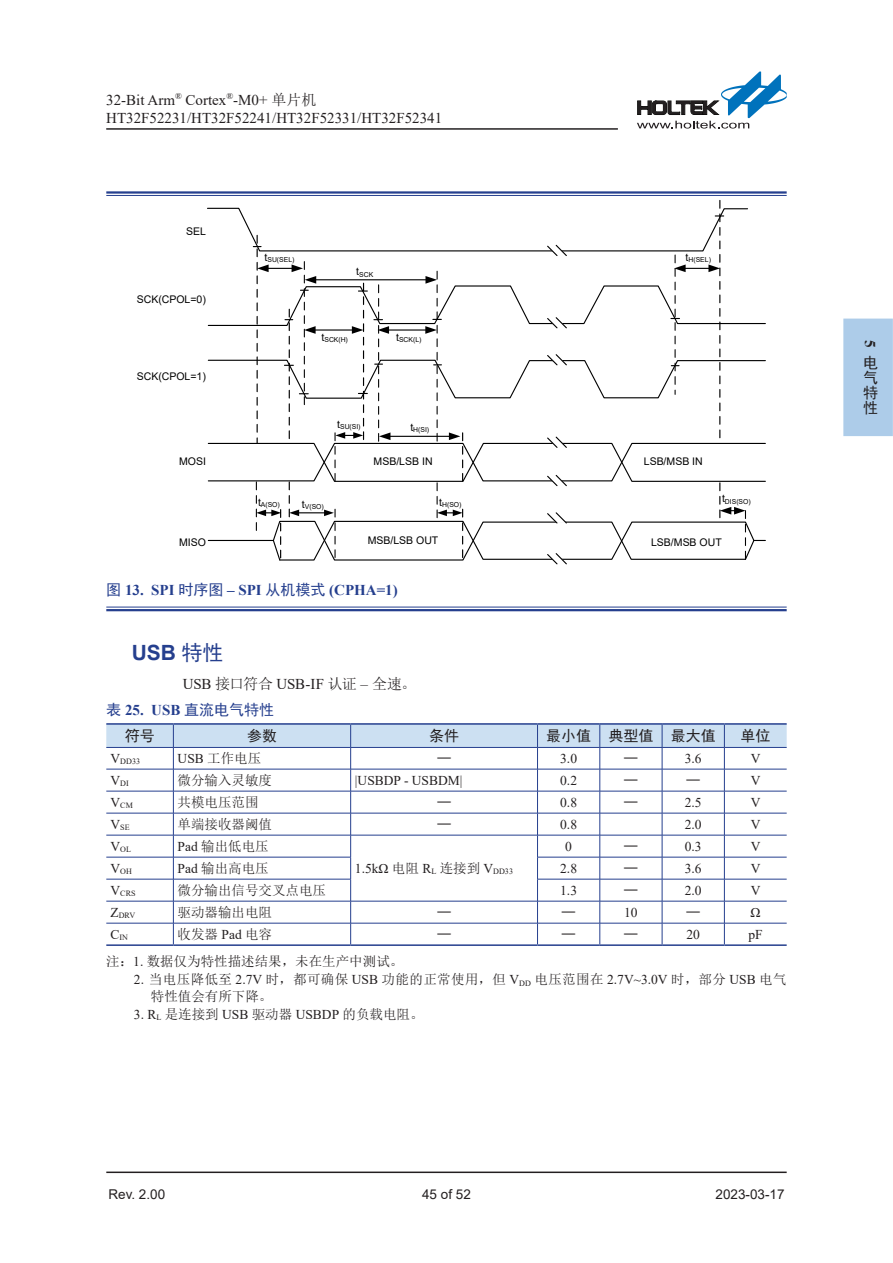
<style>
.page{position:relative;width:893px;height:1263px;background:#fff}
.page>*{position:absolute;margin:0;border:0;box-sizing:border-box;transform-origin:0 0}
._02_中标{font:700 21px "Arial";color:#253f8e}
._06_內文{font:15px/18px "Times New Roman";color:#231f20}
.t1{font:700 15px "Times New Roman";color:#253f8e}
._29_表头{font:15px/15px "Sim Hei";color:#231f20;text-align:justify}
.t2{font:15px "Sim Hei";color:#253f8e}
.t3{font:700 15px "Times New Roman";color:#231f20}
._30_表內文{font:13.5px "Sim Sun";color:#231f20}
._30_表內文-2{font:13.5px "Times New Roman";color:#231f20}
._28_Note_2_无内缩{font:13.5px/16.2px "Sim Sun";letter-spacing:.03em;color:#231f20}
._28_Note_2_无内缩-2{font:13.5px "Sim Sun";color:#231f20}
.t4{font:13.5px "Arial";color:#231f20}
._27_Note_1_无内缩{font:13.5px "Sim Sun";color:#231f20}
.t5{font:10.5px "Arial";color:#000}
._30_表內文-3{font:8.1px "Times New Roman";color:#231f20}
.t6{font:6.9px "Arial";color:#000}
.s1{font-family:"Sim Sun"}
.s2{font-family:"Sim Hei";font-weight:400}
.s3{font-family:"Times New Roman";font-weight:700}
.s4{font-family:"Times New Roman"}
</style>
<div class="page">
<hr style="left:106px;top:1171px;width:681px;height:2px;background:#231f20">
<hr style="left:0;top:319px;width:1px;height:117px;background:#adcce9">
<div style="left:843px;top:319px;width:50px;height:117px;background:#adcce9"></div>
<svg style="left:637px;top:72px;width:150px;height:57px"></svg>
<hr style="left:106px;top:129px;width:512px;height:1px;background:#231f20">
<svg style="left:207px;top:200px;width:559px;height:365px"></svg>
<svg style="left:106px;top:725px;width:681px;height:219px"></svg>
<hr style="left:106px;top:944px;width:67px;height:2px;background:#253f8e">
<hr style="left:173px;top:944px;width:178px;height:2px;background:#253f8e">
<hr style="left:351px;top:944px;width:186px;height:2px;background:#253f8e">
<hr style="left:537px;top:944px;width:63px;height:2px;background:#253f8e">
<hr style="left:600px;top:944px;width:62px;height:2px;background:#253f8e">
<hr style="left:662px;top:944px;width:62px;height:2px;background:#253f8e">
<hr style="left:724px;top:944px;width:63px;height:2px;background:#253f8e">
<hr style="left:106px;top:723px;width:67px;height:2px;background:#253f8e">
<hr style="left:173px;top:723px;width:178px;height:2px;background:#253f8e">
<hr style="left:351px;top:723px;width:186px;height:2px;background:#253f8e">
<hr style="left:537px;top:723px;width:63px;height:2px;background:#253f8e">
<hr style="left:600px;top:723px;width:62px;height:2px;background:#253f8e">
<hr style="left:662px;top:723px;width:62px;height:2px;background:#253f8e">
<hr style="left:724px;top:723px;width:63px;height:2px;background:#253f8e">
<hr style="left:106px;top:747px;width:67px;height:1px;background:#253f8e">
<hr style="left:173px;top:747px;width:178px;height:1px;background:#253f8e">
<hr style="left:351px;top:747px;width:186px;height:1px;background:#253f8e">
<hr style="left:537px;top:747px;width:63px;height:1px;background:#253f8e">
<hr style="left:600px;top:747px;width:62px;height:1px;background:#253f8e">
<hr style="left:662px;top:747px;width:62px;height:1px;background:#253f8e">
<hr style="left:724px;top:747px;width:63px;height:1px;background:#253f8e">
<hr style="left:106px;top:191px;width:681px;height:3px;background:#253f8e">
<hr style="left:106px;top:195px;width:681px;height:1px;background:#253f8e">
<hr style="left:106px;top:609px;width:681px;height:2px;background:#253f8e">
<hr style="left:106px;top:607px;width:681px;height:1px;background:#253f8e">
<p class="_06_內文" style="left:106px;top:91px;width:337px">32-Bit Arm<sup>®</sup> Cortex<sup>®</sup>-M0+ <span class="s1">单片机<br></span>HT32F52231/HT32F52241/HT32F52331/HT32F52341</p>
<p class="t5" style="left:186px;top:224px;width:21px">SEL</p>
<p class="t5" style="left:137px;top:292px;width:71px">SCK(CPOL=0)</p>
<p class="t5" style="left:137px;top:369px;width:71px">SCK(CPOL=1)</p>
<p class="t5" style="left:179px;top:454px;width:28px">MOSI</p>
<p class="t5" style="left:179px;top:535px;width:28px">MISO</p>
<p class="t6" style="left:265px;top:255px;width:31px"><sup>t</sup>SU(SEL)</p>
<p class="t6" style="left:686px;top:255px;width:27px"><sup>t</sup>H(SEL)</p>
<p class="t6" style="left:356px;top:270px;width:18px"><sup>t</sup>SCK</p>
<p class="t6" style="left:322px;top:335px;width:28px"><sup>t</sup>SCK(H)</p>
<p class="t6" style="left:396px;top:335px;width:27px"><sup>t</sup>SCK(L)</p>
<p class="t6" style="left:337px;top:422px;width:25px"><sup>t</sup>SU(SI)</p>
<p class="t6" style="left:410px;top:425px;width:20px"><sup>t</sup>H(SI)</p>
<p class="t5" style="left:374px;top:454px;width:61px">MSB/LSB IN</p>
<p class="t5" style="left:644px;top:454px;width:60px">LSB/MSB IN</p>
<p class="t6" style="left:258px;top:500px;width:23px"><sup>t</sup>A(SO)</p>
<p class="t6" style="left:302px;top:502px;width:23px"><sup>t</sup>V(SO)</p>
<p class="t6" style="left:439px;top:500px;width:24px"><sup>t</sup>H(SO)</p>
<p class="t6" style="left:722px;top:497px;width:30px"><sup>t</sup>DIS(SO)</p>
<p class="t5" style="left:368px;top:533px;width:72px">MSB/LSB OUT</p>
<p class="t5" style="left:651px;top:535px;width:72px">LSB/MSB OUT</p>
<p class="t1" style="left:106px;top:579px;width:293px"><span class="s2">图</span> 13. SPI <span class="s2">时序图</span> – SPI <span class="s2">从机模式</span> (CPHA=1)</p>
<p class="_02_中标" style="left:132px;top:638px;width:93px">USB <span class="s2">特性</span></p>
<p class="_06_內文" style="left:183px;top:674px;width:235px">USB <span class="s1">接口符合</span> USB-IF <span class="s1">认证</span> – <span class="s1">全速。</span></p>
<p class="t2" style="left:106px;top:702px;width:169px">表 <span class="s3">25. USB</span> 直流电气特性</p>
<p class="_29_表头" style="left:125px;top:728px;width:31px">符号</p>
<p class="_29_表头" style="left:247px;top:728px;width:31px">参数</p>
<p class="_29_表头" style="left:429px;top:728px;width:31px">条件</p>
<p class="_29_表头" style="left:546px;top:728px;width:46px">最小值</p>
<p class="_29_表头" style="left:608px;top:728px;width:46px">典型值</p>
<p class="_29_表头" style="left:671px;top:728px;width:46px">最大值</p>
<p class="_29_表头" style="left:740px;top:728px;width:31px">单位</p>
<p class="_30_表內文-3" style="left:111px;top:756px;width:31px"><sup>V</sup>DD33</p>
<p class="_30_表內文" style="left:178px;top:751px;width:85px"><span class="s4">USB</span> 工作电压</p>
<p class="_30_表內文" style="left:437px;top:751px;width:15px">─</p>
<p class="_30_表內文-2" style="left:560px;top:749px;width:18px">3.0</p>
<p class="_30_表內文" style="left:624px;top:751px;width:15px">─</p>
<p class="_30_表內文-2" style="left:685px;top:749px;width:18px">3.6</p>
<p class="_30_表內文-2" style="left:751px;top:749px;width:11px">V</p>
<p class="_30_表內文-3" style="left:111px;top:778px;width:20px"><sup>V</sup>DI</p>
<p class="_30_表內文" style="left:178px;top:773px;width:96px">微分输入灵敏度</p>
<p class="_30_表內文-2" style="left:355px;top:771px;width:109px">|USBDP - USBDM|</p>
<p class="_30_表內文-2" style="left:560px;top:771px;width:18px">0.2</p>
<p class="_30_表內文" style="left:624px;top:773px;width:15px">─</p>
<p class="_30_表內文" style="left:686px;top:773px;width:15px">─</p>
<p class="_30_表內文-2" style="left:751px;top:771px;width:11px">V</p>
<p class="_30_表內文-3" style="left:111px;top:800px;width:24px"><sup>V</sup>CM</p>
<p class="_30_表內文" style="left:178px;top:795px;width:82px">共模电压范围</p>
<p class="_30_表內文" style="left:437px;top:795px;width:15px">─</p>
<p class="_30_表內文-2" style="left:560px;top:793px;width:18px">0.8</p>
<p class="_30_表內文" style="left:624px;top:795px;width:15px">─</p>
<p class="_30_表內文-2" style="left:685px;top:793px;width:18px">2.5</p>
<p class="_30_表內文-2" style="left:751px;top:793px;width:11px">V</p>
<p class="_30_表內文-3" style="left:111px;top:822px;width:21px"><sup>V</sup>SE</p>
<p class="_30_表內文" style="left:178px;top:817px;width:96px">单端接收器阈值</p>
<p class="_30_表內文" style="left:437px;top:817px;width:15px">─</p>
<p class="_30_表內文-2" style="left:560px;top:815px;width:18px">0.8</p>
<p class="_30_表內文-2" style="left:685px;top:815px;width:18px">2.0</p>
<p class="_30_表內文-2" style="left:751px;top:815px;width:11px">V</p>
<p class="_30_表內文-3" style="left:111px;top:844px;width:22px"><sup>V</sup>OL</p>
<p class="_30_表內文" style="left:178px;top:839px;width:93px"><span class="s4">Pad</span> 输出低电压</p>
<p class="_30_表內文-2" style="left:355px;top:859px;width:160px">1.5kΩ <span class="s1">电阻</span> R<sub>L</sub> <span class="s1">连接到</span> V<sub>DD33</sub></p>
<p class="_30_表內文-2" style="left:565px;top:837px;width:8px">0</p>
<p class="_30_表內文" style="left:624px;top:839px;width:15px">─</p>
<p class="_30_表內文-2" style="left:685px;top:837px;width:18px">0.3</p>
<p class="_30_表內文-2" style="left:751px;top:837px;width:11px">V</p>
<p class="_30_表內文-3" style="left:111px;top:866px;width:23px"><sup>V</sup>OH</p>
<p class="_30_表內文" style="left:178px;top:861px;width:93px"><span class="s4">Pad</span> 输出高电压</p>
<p class="_30_表內文-2" style="left:560px;top:859px;width:18px">2.8</p>
<p class="_30_表內文" style="left:624px;top:861px;width:15px">─</p>
<p class="_30_表內文-2" style="left:685px;top:859px;width:18px">3.6</p>
<p class="_30_表內文-2" style="left:751px;top:859px;width:11px">V</p>
<p class="_30_表內文-3" style="left:111px;top:888px;width:27px"><sup>V</sup>CRS</p>
<p class="_30_表內文" style="left:178px;top:883px;width:150px">微分输出信号交叉点电压</p>
<p class="_30_表內文-2" style="left:560px;top:881px;width:18px">1.3</p>
<p class="_30_表內文" style="left:624px;top:883px;width:15px">─</p>
<p class="_30_表內文-2" style="left:685px;top:881px;width:18px">2.0</p>
<p class="_30_表內文-2" style="left:751px;top:881px;width:11px">V</p>
<p class="_30_表內文-3" style="left:111px;top:910px;width:26px"><sup>Z</sup>DRV</p>
<p class="_30_表內文" style="left:178px;top:905px;width:96px">驱动器输出电阻</p>
<p class="_30_表內文" style="left:437px;top:905px;width:15px">─</p>
<p class="_30_表內文" style="left:562px;top:905px;width:15px">─</p>
<p class="_30_表內文-2" style="left:624px;top:903px;width:15px">10</p>
<p class="_30_表內文" style="left:686px;top:905px;width:15px">─</p>
<p class="_30_表內文-2" style="left:750px;top:902px;width:12px">Ω</p>
<p class="_30_表內文-3" style="left:111px;top:932px;width:19px"><sup>C</sup>IN</p>
<p class="_30_表內文" style="left:178px;top:927px;width:96px">收发器 <span class="s4">Pad</span> 电容</p>
<p class="_30_表內文" style="left:437px;top:927px;width:15px">─</p>
<p class="_30_表內文" style="left:562px;top:927px;width:15px">─</p>
<p class="_30_表內文" style="left:624px;top:927px;width:15px">─</p>
<p class="_30_表內文-2" style="left:686px;top:925px;width:15px">20</p>
<p class="_30_表內文-2" style="left:748px;top:925px;width:16px">pF</p>
<p class="_27_Note_1_无内缩" style="left:106px;top:954px;width:298px">注：<span class="s4">1.</span> 数据仅为特性描述结果，未在生产中测试。</p>
<p class="_28_Note_2_无内缩" style="left:151px;top:971px;width:637px;text-indent:-17px"><span class="s4">2.</span> 当电压降低至 <span class="s4">2.7V</span> 时，都可确保 <span class="s4">USB</span> 功能的正常使用，但 <span class="s4">V</span><sub>DD</sub> 电压范围在 <span class="s4">2.7V~3.0V</span> 时，部分 <span class="s4">USB</span> 电气特性值会有所下降。</p>
<p class="_28_Note_2_无内缩-2" style="left:134px;top:1007px;width:291px"><span class="s4">3. R</span><sub>L</sub> 是连接到 <span class="s4">USB</span> 驱动器 <span class="s4">USBDP</span> 的负载电阻。</p>
<p class="t4" style="left:108px;top:1184px;width:58px">Rev. 2.00</p>
<p class="t4" style="left:422px;top:1184px;width:50px">45 of 52</p>
<p class="t4" style="left:715px;top:1184px;width:71px">2023-03-17</p>
<p class="t3" style="left:881px;top:340px;width:9px;rotate:90deg">5</p>
<p class="_29_表头" style="left:863px;top:355px;width:16px">电气特性</p>
</div>
